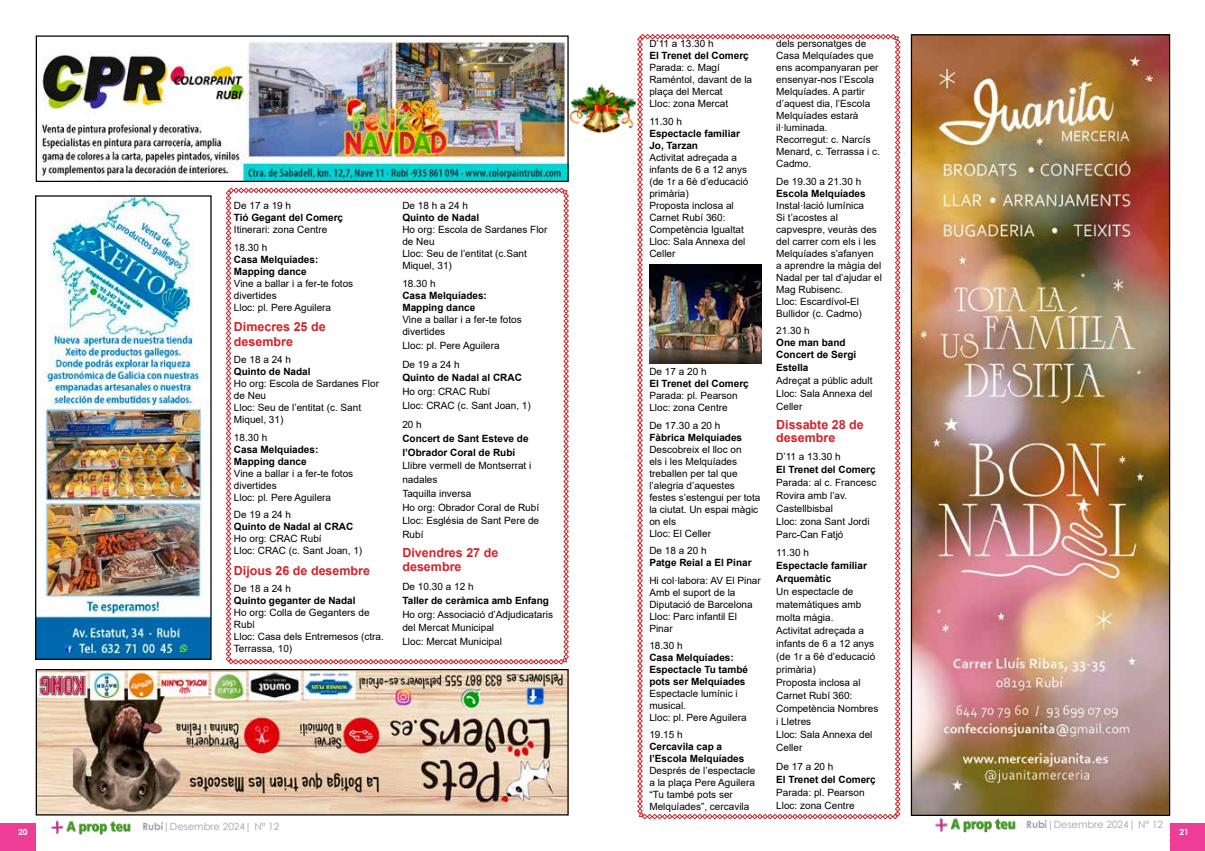
<style>
.page{position:relative;width:1205px;height:851px;background:#fff}
.page>*{position:absolute;margin:0;border:0;box-sizing:border-box;transform-origin:0 0}
.t1{font:700 12.5px/15px "Arial";color:#d2232a}
.t2{font:10px/12px "Arial";color:#000}
.t3{font:700 10px/12px "Arial";color:#000}
.t4{font:10px "Century Gothic";color:#a09ea9}
.t5{font:700 8.38px "Century Gothic";color:#fff}
.s1{font-weight:700}
</style>
<div class="page">
<div style="left:0;top:822px;width:35px;height:28px;background:#ee3d96"></div>
<div style="left:1170px;top:822px;width:35px;height:28px;background:#ee3d96"></div>
<img style="left:50px;top:820px;width:81px;height:15px">
<img style="left:932px;top:815px;width:85px;height:18px">
<img style="left:38px;top:671px;width:529px;height:142px">
<div style="left:36px;top:669px;width:533px;height:146px;border:1px solid #000"></div>
<img style="left:38px;top:37px;width:529px;height:143px">
<div style="left:36px;top:35px;width:533px;height:147px;border:1px solid #000"></div>
<svg style="left:226px;top:187px;width:343px;height:477px"></svg>
<img style="left:567px;top:83px;width:70px;height:52px">
<svg style="left:637px;top:34px;width:263px;height:785px"></svg>
<img style="left:649px;top:264px;width:112px;height:99px">
<img style="left:913px;top:36px;width:255px;height:777px">
<div style="left:911px;top:34px;width:259px;height:781px;border:1px solid #000"></div>
<img style="left:37px;top:197px;width:173px;height:460px">
<div style="left:35px;top:195px;width:177px;height:464px;border:1px solid #000"></div>
<p class="t2" style="left:234px;top:200px;width:59px">De 17 a 19 h</p>
<p class="t3" style="left:234px;top:212px;width:111px">Tió Gegant del Comerç</p>
<p class="t2" style="left:234px;top:221px;width:95px;line-height:17.4px">Itinerari: zona Centre<br>18.30 h</p>
<p class="t3" style="left:234px;top:253px;width:86px">Casa Melquíades:<br>Mapping dance</p>
<p class="t2" style="left:234px;top:277px;width:121px">Vine a ballar i a fer-te fotos divertides<br>Lloc: pl. Pere Aguilera</p>
<p class="t1" style="left:234px;top:319px;width:93px">Dimecres 25 de desembre</p>
<p class="t2" style="left:234px;top:354px;width:59px">De 18 a 24 h</p>
<p class="t3" style="left:234px;top:366px;width:78px">Quinto de Nadal</p>
<p class="t2" style="left:234px;top:378px;width:147px">Ho org: Escola de Sardanes Flor de Neu<br>Lloc: Seu de l’entitat (c. Sant<br>Miquel, 31)</p>
<p class="t2" style="left:234px;top:431px;width:35px">18.30 h</p>
<p class="t3" style="left:234px;top:443px;width:86px">Casa Melquíades:<br>Mapping dance</p>
<p class="t2" style="left:234px;top:467px;width:121px">Vine a ballar i a fer-te fotos divertides<br>Lloc: pl. Pere Aguilera</p>
<p class="t2" style="left:234px;top:508px;width:59px">De 19 a 24 h</p>
<p class="t3" style="left:234px;top:520px;width:121px">Quinto de Nadal al CRAC</p>
<p class="t2" style="left:234px;top:532px;width:130px">Ho org: CRAC Rubí<br>Lloc: CRAC (c. Sant Joan, 1)</p>
<p class="t1" style="left:234px;top:562px;width:138px">Dijous 26 de desembre</p>
<p class="t2" style="left:234px;top:582px;width:59px">De 18 a 24 h</p>
<p class="t3" style="left:234px;top:594px;width:123px">Quinto geganter de Nadal</p>
<p class="t2" style="left:234px;top:606px;width:152px">Ho org: Colla de Geganters de<br>Rubí<br>Lloc: Casa dels Entremesos (ctra.<br>Terrassa, 10)</p>
<p class="t2" style="left:402px;top:200px;width:67px">De 18 h a 24 h</p>
<p class="t3" style="left:402px;top:212px;width:78px">Quinto de Nadal</p>
<p class="t2" style="left:402px;top:224px;width:147px">Ho org: Escola de Sardanes Flor de Neu<br>Lloc: Seu de l’entitat (c.Sant<br>Miquel, 31)</p>
<p class="t2" style="left:402px;top:277px;width:35px">18.30 h</p>
<p class="t3" style="left:402px;top:289px;width:86px">Casa Melquíades:<br>Mapping dance</p>
<p class="t2" style="left:402px;top:313px;width:121px">Vine a ballar i a fer-te fotos divertides</p>
<p class="t2" style="left:402px;top:335px;width:99px;line-height:19.1px">Lloc: pl. Pere Aguilera<br>De 19 a 24 h</p>
<p class="t3" style="left:402px;top:372px;width:121px">Quinto de Nadal al CRAC</p>
<p class="t2" style="left:402px;top:384px;width:130px;line-height:13.8px">Ho org: CRAC Rubí<br>Lloc: CRAC (c. Sant Joan, 1)</p>
<p class="t2" style="left:402px;top:418px;width:21px">20 h</p>
<p class="t3" style="left:402px;top:431px;width:128px;line-height:13.8px">Concert de Sant Esteve de l’Obrador Coral de Rubí</p>
<p class="t2" style="left:402px;top:459px;width:138px;line-height:13.8px">Llibre vermell de Montserrat i nadales<br>Taquilla inversa<br>Ho org: Obrador Coral de Rubí<br>Lloc: Església de Sant Pere de<br>Rubí</p>
<p class="t1" style="left:402px;top:546px;width:97px;line-height:13.8px">Divendres 27 de desembre</p>
<p class="t2" style="left:402px;top:580px;width:73px">De 10.30 a 12 h</p>
<p class="t3" style="left:402px;top:594px;width:148px">Taller de ceràmica amb Enfang</p>
<p class="t2" style="left:402px;top:607px;width:152px;line-height:13.8px">Ho org: Associació d’Adjudicataris del Mercat Municipal<br>Lloc: Mercat Municipal</p>
<p class="t2" style="left:649px;top:38px;width:66px">D’11 a 13.30 h</p>
<p class="t3" style="left:649px;top:50px;width:101px">El Trenet del Comerç</p>
<p class="t2" style="left:649px;top:62px;width:104px">Parada: c. Magí<br>Raméntol, davant de la plaça del Mercat<br>Lloc: zona Mercat</p>
<p class="t2" style="left:649px;top:115px;width:34px">11.30 h</p>
<p class="t3" style="left:649px;top:127px;width:92px">Espectacle familiar<br>Jo, Tarzan</p>
<p class="t2" style="left:649px;top:151px;width:100px">Activitat adreçada a infants de 6 a 12 anys (de 1r a 6è d’educació primària)<br>Proposta inclosa al<br>Carnet Rubí 360:<br>Competència Igualtat<br>Lloc: Sala Annexa del<br>Celler</p>
<p class="t2" style="left:649px;top:366px;width:59px">De 17 a 20 h</p>
<p class="t3" style="left:649px;top:378px;width:101px">El Trenet del Comerç</p>
<p class="t2" style="left:649px;top:390px;width:90px">Parada: pl. Pearson<br>Lloc: zona Centre</p>
<p class="t2" style="left:649px;top:419px;width:73px">De 17.30 a 20 h</p>
<p class="t3" style="left:649px;top:431px;width:94px">Fàbrica Melquíades</p>
<p class="t2" style="left:649px;top:443px;width:113px">Descobreix el lloc on<br>els i les Melquíades treballen per tal que l’alegria d’aquestes festes s’estengui per tota la ciutat. Un espai màgic on els<br>Lloc: El Celler</p>
<p class="t2" style="left:649px;top:544px;width:59px">De 18 a 20 h</p>
<p class="t3" style="left:649px;top:556px;width:104px">Patge Reial a El Pinar</p>
<p class="t2" style="left:649px;top:574px;width:113px">Hi col·labora: AV El Pinar<br>Amb el suport de la<br>Diputació de Barcelona<br>Lloc: Parc infantil El<br>Pinar</p>
<p class="t2" style="left:649px;top:639px;width:35px">18.30 h</p>
<p class="t3" style="left:649px;top:651px;width:100px">Casa Melquíades:<br>Espectacle Tu també pots ser Melquíades</p>
<p class="t2" style="left:649px;top:687px;width:99px">Espectacle lumínic i musical.<br>Lloc: pl. Pere Aguilera</p>
<p class="t2" style="left:649px;top:728px;width:35px">19.15 h</p>
<p class="t3" style="left:649px;top:740px;width:97px">Cercavila cap a l’Escola Melquíades</p>
<p class="t2" style="left:649px;top:764px;width:108px">Després de l’espectacle a la plaça Pere Aguilera “Tu també pots ser<br>Melquíades”, cercavila</p>
<p class="t2" style="left:776px;top:38px;width:105px">dels personatges de<br>Casa Melquíades que ens acompanyaran per ensenyar-nos l’Escola<br>Melquíades. A partir d’aquest dia, l’Escola<br>Melquíades estarà il·luminada.<br>Recorregut: c. Narcís<br>Menard, c. Terrassa i c.<br>Cadmo.</p>
<p class="t2" style="left:776px;top:175px;width:87px">De 19.30 a 21.30 h</p>
<p class="t3" style="left:776px;top:187px;width:91px">Escola Melquíades</p>
<p class="t2" style="left:776px;top:199px;width:107px">Instal·lació lumínica<br>Si t’acostes al capvespre, veuràs des del carrer com els i les<br>Melquíades s’afanyen<br>a aprendre la màgia del<br>Nadal per tal d’ajudar el<br>Mag Rubisenc.<br>Lloc: Escardívol-El<br>Bullidor (c. Cadmo)</p>
<p class="t2" style="left:776px;top:324px;width:35px">21.30 h</p>
<p class="t3" style="left:776px;top:337px;width:82px">One man band<br>Concert de Sergi</p>
<p class="t3" style="left:776px;top:362px;width:34px">Estella</p>
<p class="t2" style="left:776px;top:374px;width:98px;line-height:13px;text-align:justify">Adreçat a públic adult Lloc: Sala Annexa del Celler</p>
<p class="t1" style="left:776px;top:418px;width:89px;line-height:13px">Dissabte 28 de desembre</p>
<p class="t2" style="left:776px;top:450px;width:66px">D’11 a 13.30 h</p>
<p class="t3" style="left:776px;top:463px;width:101px">El Trenet del Comerç</p>
<p class="t2" style="left:776px;top:475px;width:102px;line-height:13px">Parada: al c. Francesc<br>Rovira amb l’av.<br>Castellbisbal<br>Lloc: zona Sant Jordi<br>Parc-Can Fatjó</p>
<p class="t2" style="left:776px;top:546px;width:34px">11.30 h</p>
<p class="t3" style="left:776px;top:559px;width:92px;line-height:13px">Espectacle familiar<br>Arquemàtic</p>
<p class="t2" style="left:776px;top:585px;width:104px;line-height:13px">Un espectacle de matemàtiques amb molta màgia.<br>Activitat adreçada a infants de 6 a 12 anys (de 1r a 6è d’educació primària)<br>Proposta inclosa al<br>Carnet Rubí 360:<br>Competència Nombres i Lletres<br>Lloc: Sala Annexa del<br>Celler</p>
<p class="t2" style="left:776px;top:760px;width:59px">De 17 a 20 h</p>
<p class="t3" style="left:776px;top:773px;width:101px">El Trenet del Comerç</p>
<p class="t2" style="left:776px;top:785px;width:90px;line-height:13px">Parada: pl. Pearson<br>Lloc: zona Centre</p>
<p class="t4" style="left:1026px;top:817px;width:138px"><span class="s1">Rubí</span>|Desembre 2024| Nº 12</p>
<p class="t4" style="left:142px;top:819px;width:138px"><span class="s1">Rubí</span>|Desembre 2024| Nº 12</p>
<p class="t5" style="left:18px;top:825px;width:11px">20</p>
<p class="t5" style="left:1179px;top:825px;width:11px">21</p>
</div>
